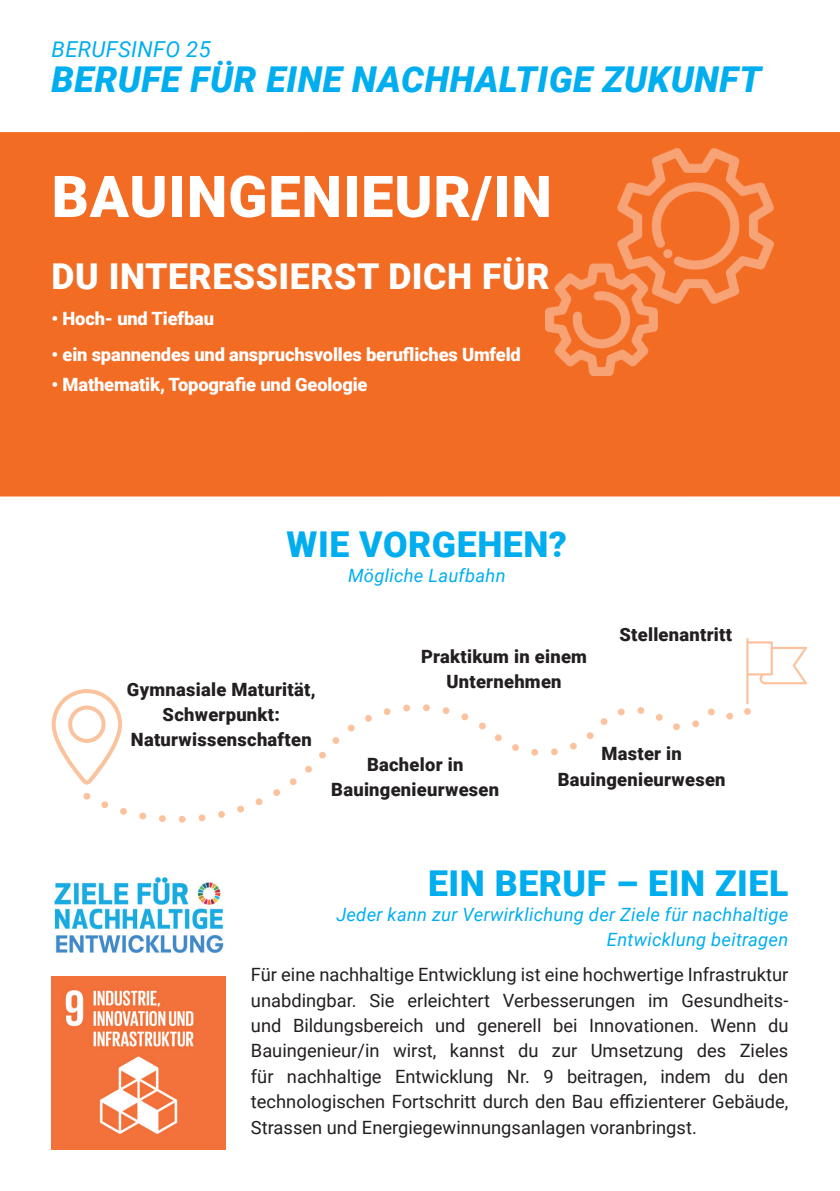
<style>
.page{position:relative;width:840px;height:1191px;background:#fff}
.page>*{position:absolute;margin:0;border:0;box-sizing:border-box;transform-origin:0 0}
.t1{font:900 57.6px "Roboto";letter-spacing:.015em;color:#fff}
.t2{font:italic 900 35.6px "Roboto";letter-spacing:.015em;color:#00aeef}
.t3{font:900 35.6px "Roboto";letter-spacing:.015em;color:#00aeef}
.t4{font:900 35.6px "Roboto";letter-spacing:.015em;color:#fff}
.t5{font:italic 22px "Roboto";letter-spacing:.015em;color:#00aeef}
.t6{font:18.2px/25.4px "Roboto";color:#231f20;text-align:justify}
.t7{font:900 18.2px/25.4px "Roboto";letter-spacing:.015em;color:#231f20;text-align:center}
.t8{font:900 18.2px "Roboto";letter-spacing:-.01em;color:#fff}
.t9{font:italic 18.2px/25.4px "Roboto";letter-spacing:.015em;color:#00aeef;text-align:right}
</style>
<div class="page">
<div style="left:0;top:132px;width:839px;height:364px;background:#f36c24"></div>
<svg style="left:83px;top:704px;width:667px;height:118px"></svg>
<svg style="left:746px;top:638px;width:60px;height:66px"></svg>
<svg style="left:52px;top:689px;width:70px;height:95px"></svg>
<img style="left:545px;top:148px;width:227px;height:228px">
<img style="left:52px;top:976px;width:173px;height:174px">
<img style="left:54px;top:877px;width:170px;height:76px">
<p class="t5" style="left:52px;top:33px;width:160px">BERUFSINFO 25</p>
<h2 class="t2" style="left:52px;top:54px;width:710px">BERUFE FÜR EINE NACHHALTIGE ZUKUNFT</h2>
<h1 class="t1" style="left:52px;top:156px;width:501px">BAUINGENIEUR/IN</h1>
<h2 class="t4" style="left:52px;top:251px;width:499px">DU INTERESSIERST DICH FÜR</h2>
<p class="t8" style="left:52px;top:306px;width:164px">• Hoch- und Tiefbau</p>
<p class="t8" style="left:52px;top:342px;width:470px">• ein spannendes und anspruchsvolles berufliches Umfeld</p>
<p class="t8" style="left:52px;top:372px;width:317px">• Mathematik, Topografie und Geologie</p>
<h2 class="t3" style="left:286px;top:519px;width:282px">WIE VORGEHEN?</h2>
<p class="t9" style="left:348px;top:562px;width:159px">Mögliche Laufbahn</p>
<p class="t7" style="left:619px;top:621px;width:114px">Stellenantritt</p>
<p class="t7" style="left:127px;top:676px;width:190px">Gymnasiale Maturität,<br>Schwerpunkt:<br>Naturwissenschaften</p>
<p class="t7" style="left:421px;top:643px;width:167px">Praktikum in einem<br>Unternehmen</p>
<p class="t7" style="left:331px;top:751px;width:169px">Bachelor in<br>Bauingenieurwesen</p>
<p class="t7" style="left:557px;top:740px;width:169px">Master in<br>Bauingenieurwesen</p>
<h2 class="t3" style="left:428px;top:858px;width:361px">EIN BERUF – EIN ZIEL</h2>
<p class="t9" style="left:336px;top:901px;width:453px">Jeder kann zur Verwirklichung der Ziele für nachhaltige<br>Entwicklung beitragen</p>
<p class="t6" style="left:251px;top:961px;width:538px">Für eine nachhaltige Entwicklung ist eine hochwertige Infrastruktur unabdingbar. Sie erleichtert Verbesserungen im Gesundheits&shy;und Bildungsbereich und generell bei Innovationen. Wenn du Bauingenieur/in wirst, kannst du zur Umsetzung des Zieles für nachhaltige Entwicklung Nr. 9 beitragen, indem du den technologischen Fortschritt durch den Bau effizienterer Gebäude, Strassen und Energiegewinnungsanlagen voranbringst.</p>
</div>
